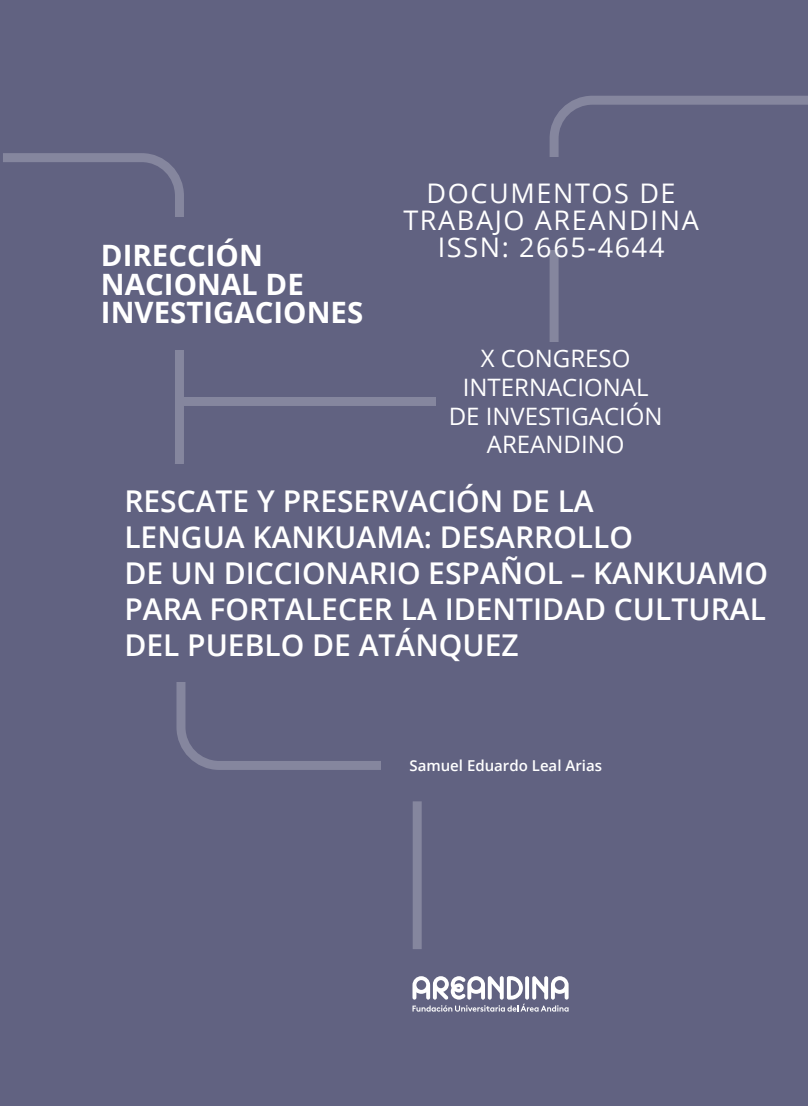
<style>
.page{position:relative;width:808px;height:1106px;background:#616281}
.page>*{position:absolute;margin:0;border:0;box-sizing:border-box;transform-origin:0 0}
.Título_obra{font:600 30px/36px "Open Sans";color:#fff}
.t1{font:700 29.4px/28.2px "Open Sans";color:#fff}
.t2{font:27px/27px "Open Sans";letter-spacing:.06em;color:#fff;text-align:center}
.t3{font:24px/28.8px "Open Sans";color:#fff;text-align:center}
.Authors{font:600 15px "Open Sans";color:#fff}
</style>
<div class="page">
<svg style="left:3px;top:153px;width:181px;height:310px"></svg>
<svg style="left:550px;top:96px;width:258px;height:246px"></svg>
<div style="left:176px;top:551px;width:330px;height:219px;border:9px solid #85869e;border-radius:38px"></div>
<div style="left:79px;top:218px;width:307px;height:132px;background:#616281"></div>
<div style="left:426px;top:157px;width:283px;height:93px;background:#616281"></div>
<div style="left:179px;top:397px;width:280px;height:9px;background:#85869e"></div>
<div style="left:381px;top:625px;width:316px;height:318px;background:#616281"></div>
<div style="left:436px;top:342px;width:239px;height:127px;background:#616281"></div>
<svg style="left:412px;top:976px;width:157px;height:35px"></svg>
<div style="left:413px;top:801px;width:9px;height:148px;background:#85869e"></div>
<div style="left:124px;top:489px;width:644px;height:193px;background:#616281"></div>
<p class="t1" style="left:101px;top:241px;width:264px">DIRECCIÓN<br>NACIONAL DE<br>INVESTIGACIONES</p>
<p class="t2" style="left:403px;top:178px;width:297px">DOCUMENTOS DE<br>TRABAJO AREANDINA<br>ISSN: 2665-4644</p>
<p class="t3" style="left:449px;top:343px;width:215px">X CONGRESO<br>INTERNACIONAL<br>DE INVESTIGACIÓN<br>AREANDINO</p>
<p class="Título_obra" style="left:124px;top:482px;width:645px">RESCATE Y PRESERVACIÓN DE LA<br>LENGUA KANKUAMA: DESARROLLO<br>DE UN DICCIONARIO ESPAÑOL – KANKUAMO<br>PARA FORTALECER LA IDENTIDAD CULTURAL<br>DEL PUEBLO DE ATÁNQUEZ</p>
<p class="Authors" style="left:409px;top:755px;width:194px">Samuel Eduardo Leal Arias</p>
</div>
